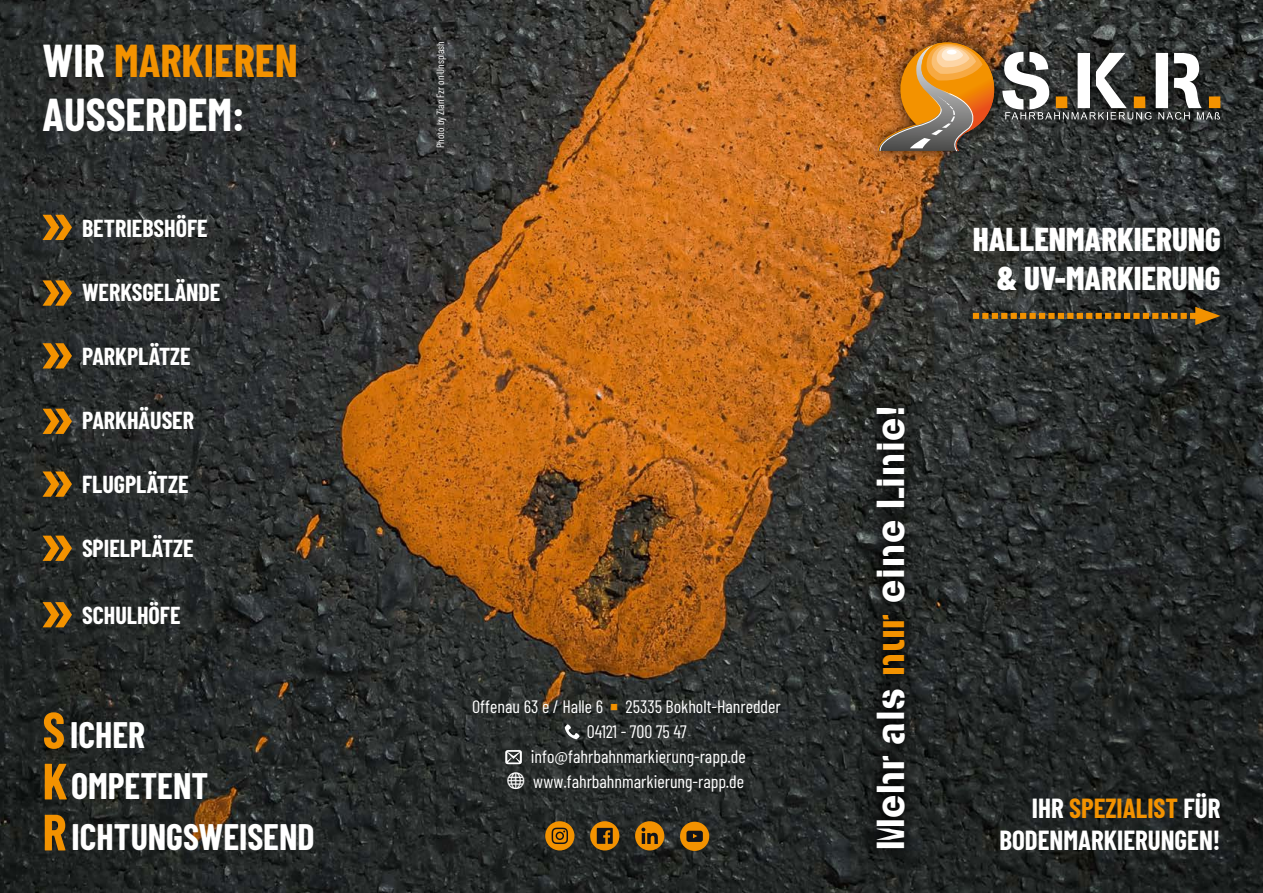
<style>
.page{position:relative;width:1263px;height:893px;background:#fff}
.page>*{position:absolute;margin:0;border:0;box-sizing:border-box;transform-origin:0 0}
.t1{font:700 45px/54px "Barlow Condensed";color:#fff}
.t2{font:39px "Stencilia A";color:#fff}
.t3{font:700 36px/51px "Barlow Condensed";color:#fff}
.t4{font:800 33px/39.6px "Barlow Condensed";color:#fff;text-align:right}
.t5{font:700 27px/32.4px "Barlow Condensed";color:#fff;text-align:right}
.t6{font:700 24px "Barlow Condensed";color:#fff}
.t7{font:18px "Barlow Condensed";color:#fff}
.t8{font:10.5px "Barlow Condensed";color:#fff}
.s1{color:#f39200}
.s2{font-size:51px;color:#f39200}
</style>
<div class="page">
<img style="left:0;top:0;width:1263px;height:893px">
<svg style="left:565px;top:724px;width:15px;height:15px"></svg>
<svg style="left:505px;top:750px;width:17px;height:14px"></svg>
<svg style="left:859px;top:389px;width:64px;height:479px;background:#1c1f1e"></svg>
<svg style="left:43px;top:280px;width:29px;height:26px"></svg>
<svg style="left:43px;top:215px;width:29px;height:25px"></svg>
<svg style="left:43px;top:343px;width:29px;height:25px"></svg>
<svg style="left:43px;top:409px;width:29px;height:25px"></svg>
<svg style="left:43px;top:471px;width:29px;height:26px"></svg>
<svg style="left:43px;top:536px;width:29px;height:25px"></svg>
<svg style="left:43px;top:602px;width:29px;height:25px"></svg>
<div style="left:865px;top:29px;width:369px;height:136px;background:#000;opacity:.75"></div>
<svg style="left:874px;top:43px;width:120px;height:108px;background:#b77d3d"></svg>
<svg style="left:1002px;top:52px;width:218px;height:68px"></svg>
<svg style="left:973px;top:307px;width:247px;height:18px;background:#5f4924"></svg>
<svg style="left:590px;top:821px;width:29px;height:29px"></svg>
<svg style="left:635px;top:821px;width:29px;height:29px"></svg>
<svg style="left:680px;top:822px;width:29px;height:29px"></svg>
<svg style="left:545px;top:821px;width:29px;height:29px"></svg>
<svg style="left:507px;top:772px;width:17px;height:17px"></svg>
<h1 class="t1" style="left:43px;top:31px;width:257px">WIR <span class="s1">MARKIEREN<br></span>AUSSERDEM:</h1>
<h3 class="t6" style="left:82px;top:211px;width:127px">BETRIEBSHÖFE</h3>
<h3 class="t6" style="left:82px;top:275px;width:140px">WERKSGELÄNDE</h3>
<h3 class="t6" style="left:82px;top:339px;width:110px">PARKPLÄTZE</h3>
<h3 class="t6" style="left:82px;top:403px;width:113px">PARKHÄUSER</h3>
<h3 class="t6" style="left:82px;top:467px;width:108px">FLUGPLÄTZE</h3>
<h3 class="t6" style="left:82px;top:532px;width:113px">SPIELPLÄTZE</h3>
<h3 class="t6" style="left:82px;top:598px;width:100px">SCHULHÖFE</h3>
<h3 class="t3" style="left:43px;top:708px;width:274px"><span class="s2">S</span> ICHER<br><span class="s2">K</span> OMPETENT<br><span class="s2">R</span> ICHTUNGSWEISEND</h3>
<p class="t8" style="left:433px;top:148px;width:108px;rotate:-90deg">Photo by Zian Fzr on Unsplash</p>
<p class="t7" style="left:472px;top:694px;width:310px">Offenau 63 e / Halle 6 <span class="s1">■</span> 25335 Bokholt-Hanredder</p>
<p class="t7" style="left:587px;top:719px;width:101px">04121 - 700 75 47</p>
<p class="t7" style="left:531px;top:744px;width:216px">info@fahrbahnmarkierung-rapp.de</p>
<p class="t7" style="left:507px;top:769px;width:238px">▲ www.fahrbahnmarkierung-rapp.de</p>
<h2 class="t2" style="left:867px;top:850px;width:448px;rotate:-90deg">Mehr als <span class="s1">nur</span> eine Linie!</h2>
<h3 class="t4" style="left:973px;top:218px;width:249px">HALLENMARKIERUNG &amp; UV-MARKIERUNG</h3>
<h3 class="t5" style="left:999px;top:791px;width:222px">IHR <span class="s1">SPEZIALIST</span> FÜR<br>BODENMARKIERUNGEN!</h3>
</div>
